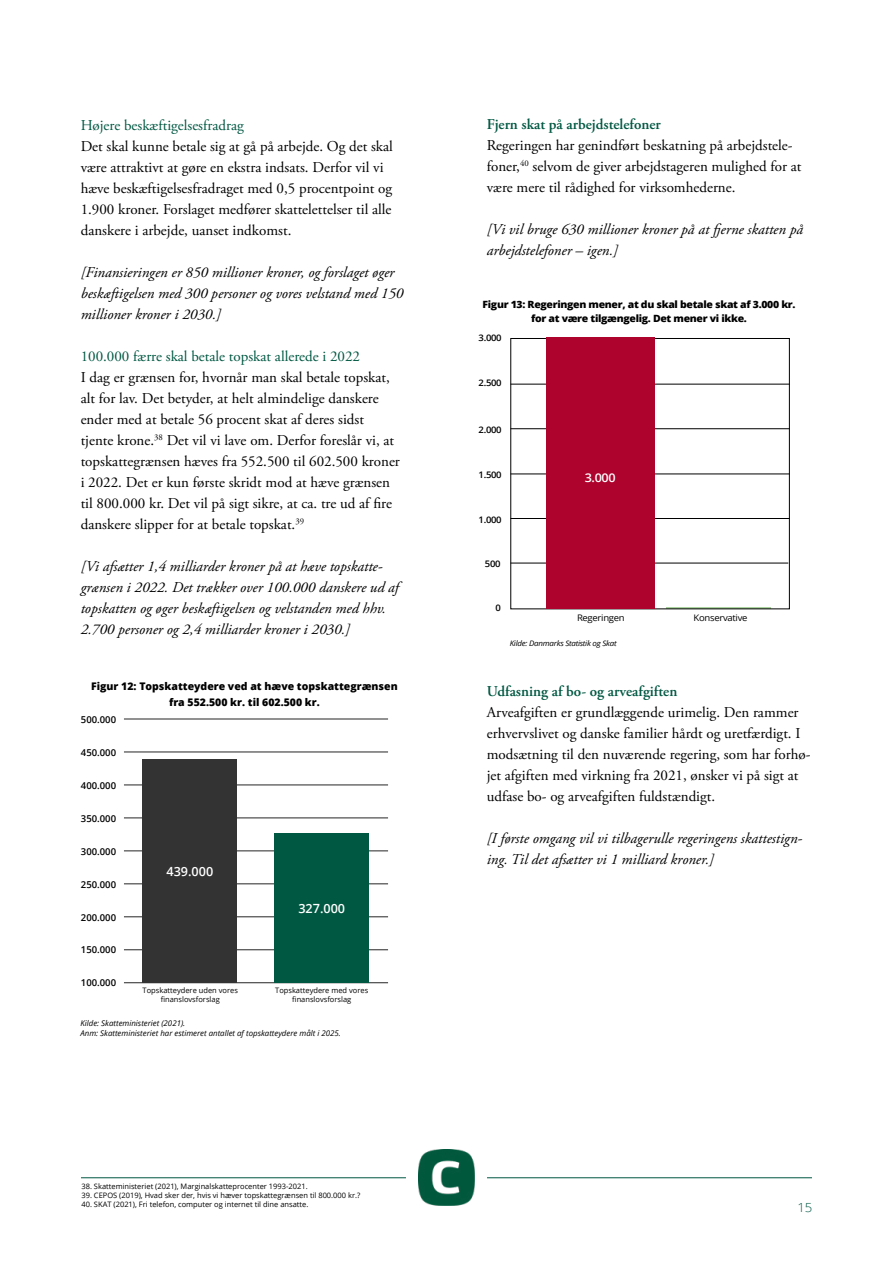
<style>
.page{position:relative;width:893px;height:1263px;background:#fff}
.page>*{position:absolute;margin:0;border:0;box-sizing:border-box;transform-origin:0 0}
.t1{font:15px/21px "Adobe Garamond Pro";color:#000}
.t2{font:italic 15px/21px "Adobe Garamond Pro";color:#000}
.t3{font:15px "Adobe Garamond Pro";color:#005842}
.t4{font:600 15px "Adobe Garamond Pro";color:#005842}
.t5{font:600 12.6px "Open Sans";color:#fff}
.t6{font:300 12.6px "Open Sans";color:#005842;scale:1.05 1}
.t7{font:600 12px "Open Sans";color:#fff;scale:1.05 1}
.t8{font:800 10.5px/16.2px "Open Sans";color:#000;text-align:center}
.t9{font:800 10.05px/14.2px "Open Sans";letter-spacing:-.03em;color:#000;text-align:center;scale:1.05 1}
.t10{font:600 9.45px "Open Sans";color:#000}
.t11{font:600 9px "Open Sans";letter-spacing:-.03em;color:#000;scale:1.05 1}
.t12{font:9px "Open Sans";letter-spacing:-.03em;color:#000;scale:1.05 1}
.t13{font:italic 7.95px/9.4px "Open Sans";color:#000}
.t14{font:7.5px/9px "Open Sans";color:#000;text-align:center}
.t15{font:italic 7.5px "Open Sans";letter-spacing:-.03em;color:#000;scale:1.05 1}
</style>
<div class="page">
<hr style="left:487px;top:1177px;width:325px;height:1px;background:#005842">
<hr style="left:81px;top:1177px;width:325px;height:1px;background:#005842">
<img style="left:419px;top:1150px;width:55px;height:56px">
<hr style="left:124px;top:982px;width:264px;height:1px;background:#252525">
<hr style="left:124px;top:949px;width:264px;height:1px;background:#252525">
<hr style="left:124px;top:916px;width:264px;height:1px;background:#252525">
<hr style="left:124px;top:883px;width:264px;height:1px;background:#252525">
<hr style="left:124px;top:851px;width:264px;height:1px;background:#252525">
<hr style="left:124px;top:818px;width:264px;height:1px;background:#252525">
<hr style="left:124px;top:785px;width:264px;height:1px;background:#252525">
<hr style="left:124px;top:752px;width:264px;height:1px;background:#252525">
<hr style="left:124px;top:719px;width:264px;height:1px;background:#252525">
<div style="left:142px;top:759px;width:95px;height:224px;background:#333"></div>
<div style="left:274px;top:833px;width:95px;height:150px;background:#005842"></div>
<div style="left:510px;top:338px;width:280px;height:271px;border:1px solid #000"></div>
<hr style="left:510px;top:384px;width:280px;height:1px;background:#000">
<hr style="left:510px;top:428px;width:280px;height:1px;background:#000">
<hr style="left:510px;top:474px;width:280px;height:1px;background:#000">
<hr style="left:510px;top:518px;width:280px;height:1px;background:#000">
<hr style="left:510px;top:563px;width:278px;height:1px;background:#000">
<div style="left:546px;top:337px;width:109px;height:272px;background:#ae032c"></div>
<p class="t3" style="left:81px;top:116px;width:165px">Højere beskæftigelsesfradrag</p>
<p class="t1" style="left:81px;top:136px;width:314px">Det skal kunne betale sig at gå på arbejde. Og det skal være attraktivt at gøre en ekstra indsats. Derfor vil vi hæve beskæftigelsesfradraget med 0,5 procentpoint og 1.900 kroner. Forslaget medfører skattelettelser til alle danskere i arbejde, uanset indkomst.</p>
<p class="t2" style="left:81px;top:262px;width:324px">[Finansieringen er 850 millioner kroner, og forslaget øger beskæftigelsen med 300 personer og vores velstand med 150 millioner kroner i 2030.]</p>
<p class="t3" style="left:81px;top:347px;width:281px">100.000 færre skal betale topskat allerede i 2022</p>
<p class="t1" style="left:81px;top:367px;width:321px">I dag er grænsen for, hvornår man skal betale topskat, alt for lav. Det betyder, at helt almindelige danskere ender med at betale 56 procent skat af deres sidst tjente krone.<sup>38</sup> Det vil vi lave om. Derfor foreslår vi, at topskattegrænsen hæves fra 552.500 til 602.500 kroner i 2022. Det er kun første skridt mod at hæve grænsen til 800.000 kr. Det vil på sigt sikre, at ca. tre ud af fire danskere slipper for at betale topskat.<sup>39</sup></p>
<p class="t2" style="left:81px;top:556px;width:320px">[Vi afsætter 1,4 milliarder kroner på at hæve topskatte&shy;grænsen i 2022. Det trækker over 100.000 danskere ud af topskatten og øger beskæftigelsen og velstanden med hhv.<br>2.700 personer og 2,4 milliarder kroner i 2030.]</p>
<p class="t8" style="left:91px;top:677px;width:308px">Figur 12: Topskatteydere ved at hæve topskattegrænsen fra 552.500 kr. til 602.500 kr.</p>
<p class="t10" style="left:81px;top:713px;width:37px">500.000</p>
<p class="t10" style="left:81px;top:746px;width:37px">450.000</p>
<p class="t10" style="left:81px;top:779px;width:37px">400.000</p>
<p class="t10" style="left:81px;top:812px;width:37px">350.000</p>
<p class="t10" style="left:81px;top:845px;width:37px">300.000</p>
<p class="t10" style="left:81px;top:878px;width:37px">250.000</p>
<p class="t10" style="left:81px;top:911px;width:37px">200.000</p>
<p class="t10" style="left:81px;top:943px;width:37px">150.000</p>
<p class="t10" style="left:81px;top:976px;width:37px">100.000</p>
<p class="t5" style="left:166px;top:862px;width:48px">439.000</p>
<p class="t5" style="left:298px;top:899px;width:48px">327.000</p>
<p class="t14" style="left:143px;top:986px;width:97px">Topskatteydere uden vores finanslovsforslag</p>
<p class="t14" style="left:275px;top:986px;width:95px">Topskatteydere med vores finanslovsforslag</p>
<p class="t13" style="left:80px;top:1018px;width:262px">Kilde: Skatteministeriet (2021).<br>Anm: Skatteministeriet har estimeret antallet af topskatteydere målt i 2025.</p>
<p class="t14" style="left:81px;top:1182px;width:228px">38. Skatteministeriet (2021), Marginalskatteprocenter 1993-2021.</p>
<p class="t14" style="left:81px;top:1191px;width:280px">39. CEPOS (2019), Hvad sker der, hvis vi hæver topskattegrænsen til 800.000 kr.?</p>
<p class="t14" style="left:81px;top:1200px;width:228px">40. SKAT (2021), Fri telefon, computer og internet til dine ansatte.</p>
<p class="t4" style="left:487px;top:116px;width:176px">Fjern skat på arbejdstelefoner</p>
<p class="t1" style="left:487px;top:136px;width:316px">Regeringen har genindført beskatning på arbejdstele&shy;foner,<sup>40</sup> selvom de giver arbejdstageren mulighed for at være mere til rådighed for virksomhederne.</p>
<p class="t2" style="left:487px;top:219px;width:318px">[Vi vil bruge 630 millioner kroner på at fjerne skatten på arbejdstelefoner – igen.]</p>
<p class="t9" style="left:482px;top:297px;width:300px">Figur 13: Regeringen mener, at du skal betale skat af 3.000 kr. for at være tilgængelig. Det mener vi ikke.</p>
<p class="t11" style="left:479px;top:332px;width:24px">3.000</p>
<p class="t11" style="left:479px;top:377px;width:24px">2.500</p>
<p class="t11" style="left:479px;top:423px;width:24px">2.000</p>
<p class="t11" style="left:479px;top:469px;width:24px">1.500</p>
<p class="t11" style="left:479px;top:513px;width:24px">1.000</p>
<p class="t7" style="left:585px;top:469px;width:31px">3.000</p>
<p class="t11" style="left:485px;top:558px;width:16px">500</p>
<p class="t11" style="left:495px;top:602px;width:7px">0</p>
<p class="t12" style="left:577px;top:611px;width:47px">Regeringen</p>
<p class="t15" style="left:510px;top:638px;width:103px">Kilde: Danmarks Statistik og Skat</p>
<p class="t12" style="left:694px;top:611px;width:53px">Konservative</p>
<p class="t4" style="left:487px;top:683px;width:192px">Udfasning af bo- og arveafgiften</p>
<p class="t1" style="left:487px;top:703px;width:325px">Arveafgiften er grundlæggende urimelig. Den rammer erhvervslivet og danske familier hårdt og uretfærdigt. I modsætning til den nuværende regering, som har forhø&shy;jet afgiften med virkning fra 2021, ønsker vi på sigt at udfase bo- og arveafgiften fuldstændigt.</p>
<p class="t2" style="left:487px;top:828px;width:317px">[I første omgang vil vi tilbagerulle regeringens skattestign&shy;ing. Til det afsætter vi 1 milliard kroner.]</p>
<p class="t6" style="left:798px;top:1199px;width:16px">15</p>
</div>
